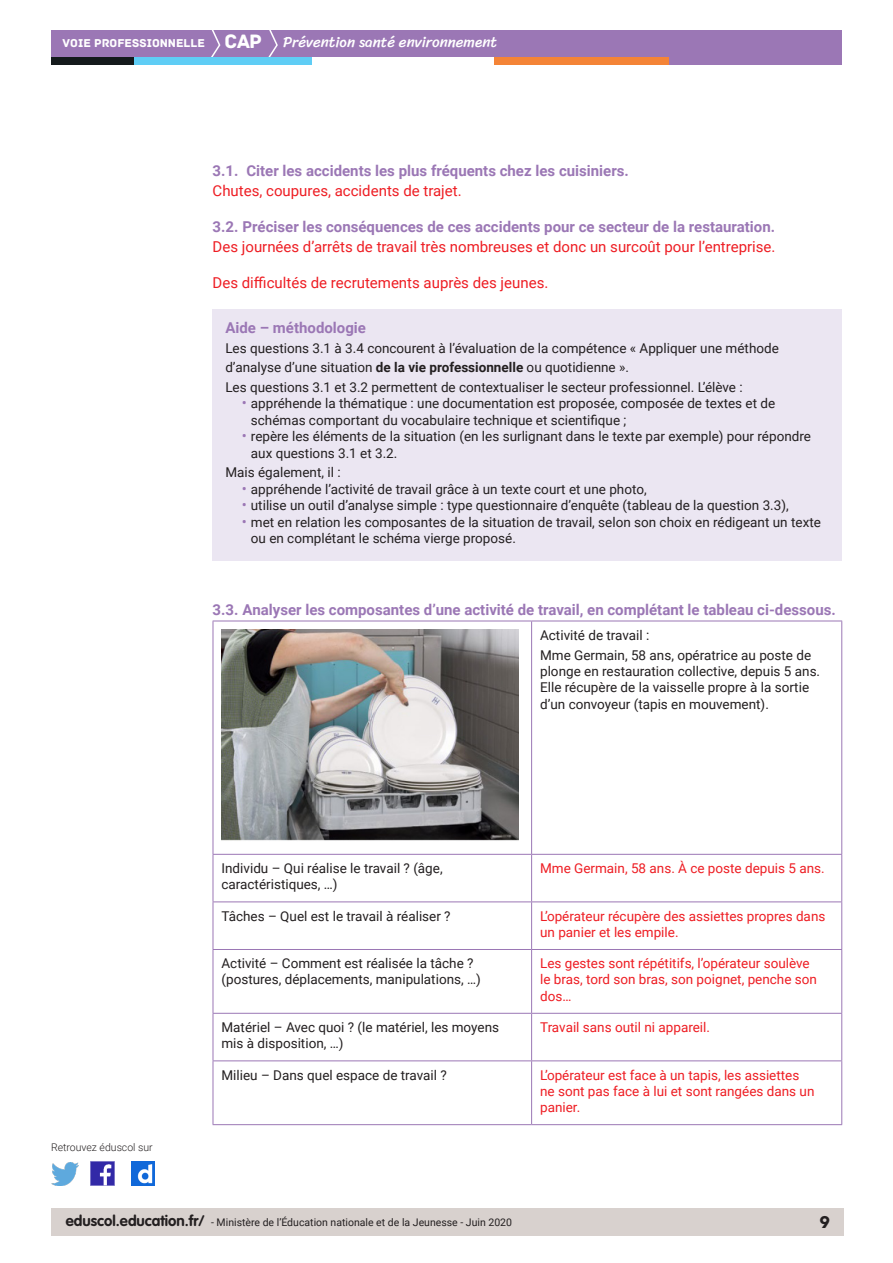
<style>
.page{position:relative;width:893px;height:1263px;background:#fff}
.page>*{position:absolute;margin:0;border:0;box-sizing:border-box;transform-origin:0 0}
.t1{font:18px "Archive";color:#231f20}
._08_Titre_encadré{font:700 15px "Roboto";color:#9b77b5}
.Texte_courant{font:15px "Roboto";color:#ee1d23}
.t2{font:15px "Sriracha";color:#fff}
.Corps{font:13.5px/16.2px "Roboto";color:#231f20}
.Corps-2{font:13.5px/16.2px "Roboto";color:#ee1d23}
._08_txt_encadré{font:13.5px/19.5px "Roboto";color:#231f20}
.t3{font:10.5px "Roboto";color:#231f20}
.t4{font:300 10.5px "Roboto";color:#231f20}
.s1{font-family:"Archive";font-size:12px}
.s2{font-family:"Archive";font-size:20.4px}
.s3{font-weight:700}
.s4{font-size:15px;color:#9b77b5}
.s5{font-family:"VAG Rounded Std";font-weight:700;font-size:15px}
</style>
<div class="page">
<div style="left:51px;top:1209px;width:792px;height:27px;background:#d8d1ce"></div>
<div style="left:51px;top:30px;width:791px;height:27px;background:#9b77b5"></div>
<svg style="left:211px;top:30px;width:10px;height:27px"></svg>
<svg style="left:268px;top:30px;width:10px;height:27px"></svg>
<div style="left:133px;top:57px;width:179px;height:8px;background:#5fcdf5"></div>
<div style="left:51px;top:57px;width:82px;height:8px;background:#141a1c"></div>
<div style="left:667px;top:57px;width:175px;height:8px;background:#9b77b5"></div>
<div style="left:494px;top:57px;width:175px;height:8px;background:#f48437"></div>
<img style="left:91px;top:1162px;width:23px;height:23px">
<img style="left:51px;top:1163px;width:28px;height:22px">
<img style="left:132px;top:1162px;width:22px;height:23px">
<div style="left:213px;top:309px;width:629px;height:251px;background:#ebe6f2"></div>
<svg style="left:214px;top:622px;width:627px;height:502px"></svg>
<hr style="left:531px;top:621px;width:1px;height:233px;background:#9b77b5">
<hr style="left:213px;top:854px;width:319px;height:1px;background:#9b77b5">
<hr style="left:532px;top:854px;width:310px;height:1px;background:#9b77b5">
<hr style="left:531px;top:855px;width:1px;height:46px;background:#9b77b5">
<hr style="left:213px;top:901px;width:319px;height:1px;background:#9b77b5">
<hr style="left:532px;top:901px;width:310px;height:1px;background:#9b77b5">
<hr style="left:531px;top:902px;width:1px;height:47px;background:#9b77b5">
<hr style="left:213px;top:949px;width:319px;height:1px;background:#9b77b5">
<hr style="left:532px;top:949px;width:310px;height:1px;background:#9b77b5">
<hr style="left:531px;top:950px;width:1px;height:63px;background:#9b77b5">
<hr style="left:213px;top:1013px;width:319px;height:1px;background:#9b77b5">
<hr style="left:532px;top:1013px;width:310px;height:1px;background:#9b77b5">
<hr style="left:531px;top:1014px;width:1px;height:46px;background:#9b77b5">
<hr style="left:213px;top:1060px;width:319px;height:1px;background:#9b77b5">
<hr style="left:532px;top:1060px;width:310px;height:1px;background:#9b77b5">
<hr style="left:531px;top:1061px;width:1px;height:63px;background:#9b77b5">
<hr style="left:213px;top:621px;width:319px;height:1px;background:#9b77b5">
<hr style="left:213px;top:621px;width:1px;height:233px;background:#9b77b5">
<hr style="left:532px;top:621px;width:310px;height:1px;background:#9b77b5">
<hr style="left:841px;top:621px;width:1px;height:233px;background:#9b77b5">
<hr style="left:213px;top:855px;width:1px;height:46px;background:#9b77b5">
<hr style="left:841px;top:855px;width:1px;height:46px;background:#9b77b5">
<hr style="left:213px;top:902px;width:1px;height:47px;background:#9b77b5">
<hr style="left:841px;top:902px;width:1px;height:47px;background:#9b77b5">
<hr style="left:213px;top:950px;width:1px;height:63px;background:#9b77b5">
<hr style="left:841px;top:950px;width:1px;height:63px;background:#9b77b5">
<hr style="left:213px;top:1014px;width:1px;height:46px;background:#9b77b5">
<hr style="left:841px;top:1014px;width:1px;height:46px;background:#9b77b5">
<hr style="left:213px;top:1061px;width:1px;height:63px;background:#9b77b5">
<hr style="left:841px;top:1061px;width:1px;height:63px;background:#9b77b5">
<hr style="left:213px;top:1124px;width:319px;height:1px;background:#9b77b5">
<hr style="left:532px;top:1124px;width:310px;height:1px;background:#9b77b5">
<img style="left:221px;top:629px;width:297px;height:212px">
<p class="t2" style="left:63px;top:33px;width:436px"><span class="s1">VOIE PROFESSIONNELLE</span> <span class="s2">CAP</span> Prévention santé environnement</p>
<p class="_08_Titre_encadré" style="left:213px;top:160px;width:418px">3.1. Citer les accidents les plus fréquents chez les cuisiniers.</p>
<p class="Texte_courant" style="left:213px;top:180px;width:251px">Chutes, coupures, accidents de trajet.</p>
<p class="_08_Titre_encadré" style="left:213px;top:216px;width:564px">3.2. Préciser les conséquences de ces accidents pour ce secteur de la restauration.</p>
<p class="Texte_courant" style="left:213px;top:236px;width:564px">Des journées d’arrêts de travail très nombreuses et donc un surcoût pour l’entreprise.</p>
<p class="Texte_courant" style="left:213px;top:272px;width:337px">Des difficultés de recrutements auprès des jeunes.</p>
<p class="_08_Titre_encadré" style="left:225px;top:317px;width:142px">Aide – méthodologie</p>
<p class="_08_txt_encadré" style="left:225px;top:337px;width:555px">Les questions 3.1 à 3.4 concourent à l’évaluation de la compétence « Appliquer une méthode d’analyse d’une situation <span class="s3">de la vie professionnelle</span> ou quotidienne ».</p>
<p class="_08_txt_encadré" style="left:225px;top:376px;width:519px">Les questions 3.1 et 3.2 permettent de contextualiser le secteur professionnel. L’élève :</p>
<p class="Corps" style="left:251px;top:394px;width:526px;text-indent:-9px"><span class="s4">•</span> appréhende la thématique : une documentation est proposée, composée de textes et de schémas comportant du vocabulaire technique et scientifique ;</p>
<p class="Corps" style="left:251px;top:427px;width:562px;text-indent:-9px"><span class="s4">•</span> repère les éléments de la situation (en les surlignant dans le texte par exemple) pour répondre aux questions 3.1 et 3.2.</p>
<p class="_08_txt_encadré" style="left:225px;top:462px;width:117px">Mais également, il :</p>
<p class="Corps" style="left:242px;top:480px;width:406px"><span class="s4">•</span> appréhende l’activité de travail grâce à un texte court et une photo,</p>
<p class="Corps" style="left:242px;top:497px;width:548px"><span class="s4">•</span> utilise un outil d’analyse simple : type questionnaire d’enquête (tableau de la question 3.3),</p>
<p class="Corps" style="left:251px;top:513px;width:571px;text-indent:-9px"><span class="s4">•</span> met en relation les composantes de la situation de travail, selon son choix en rédigeant un texte ou en complétant le schéma vierge proposé.</p>
<p class="_08_Titre_encadré" style="left:213px;top:599px;width:625px">3.3. Analyser les composantes d’une activité de travail, en complétant le tableau ci-dessous.</p>
<p class="Corps" style="left:540px;top:626px;width:111px">Activité de travail :</p>
<p class="Corps" style="left:540px;top:647px;width:282px">Mme Germain, 58 ans, opératrice au poste de plonge en restauration collective, depuis 5 ans.<br>Elle récupère de la vaisselle propre à la sortie d’un convoyeur (tapis en mouvement).</p>
<p class="t4" style="left:51px;top:1140px;width:103px">Retrouvez éduscol sur</p>
<p class="Corps" style="left:221px;top:859px;width:223px">Individu – Qui réalise le travail ? (âge, caractéristiques, …)</p>
<p class="Corps-2" style="left:540px;top:859px;width:286px">Mme Germain, 58 ans. À ce poste depuis 5 ans.</p>
<p class="Corps" style="left:221px;top:907px;width:231px">Tâches – Quel est le travail à réaliser ?</p>
<p class="Corps-2" style="left:540px;top:907px;width:287px">L’opérateur récupère des assiettes propres dans un panier et les empile.</p>
<p class="Corps" style="left:221px;top:955px;width:261px">Activité – Comment est réalisée la tâche ? (postures, déplacements, manipulations, …)</p>
<p class="Corps-2" style="left:540px;top:955px;width:278px">Les gestes sont répétitifs, l’opérateur soulève le bras, tord son bras, son poignet, penche son dos…</p>
<p class="Corps" style="left:221px;top:1018px;width:279px">Matériel – Avec quoi ? (le matériel, les moyens mis à disposition, …)</p>
<p class="Corps-2" style="left:540px;top:1018px;width:171px">Travail sans outil ni appareil.</p>
<p class="Corps" style="left:221px;top:1066px;width:227px">Milieu – Dans quel espace de travail ?</p>
<p class="Corps-2" style="left:540px;top:1066px;width:276px">L’opérateur est face à un tapis, les assiettes ne sont pas face à lui et sont rangées dans un panier.</p>
<p class="t3" style="left:66px;top:1215px;width:448px"><span class="s5">eduscol.education.fr/</span> - Ministère de l’Éducation nationale et de la Jeunesse - Juin 2020</p>
<h1 class="t1" style="left:820px;top:1211px;width:12px">9</h1>
</div>
